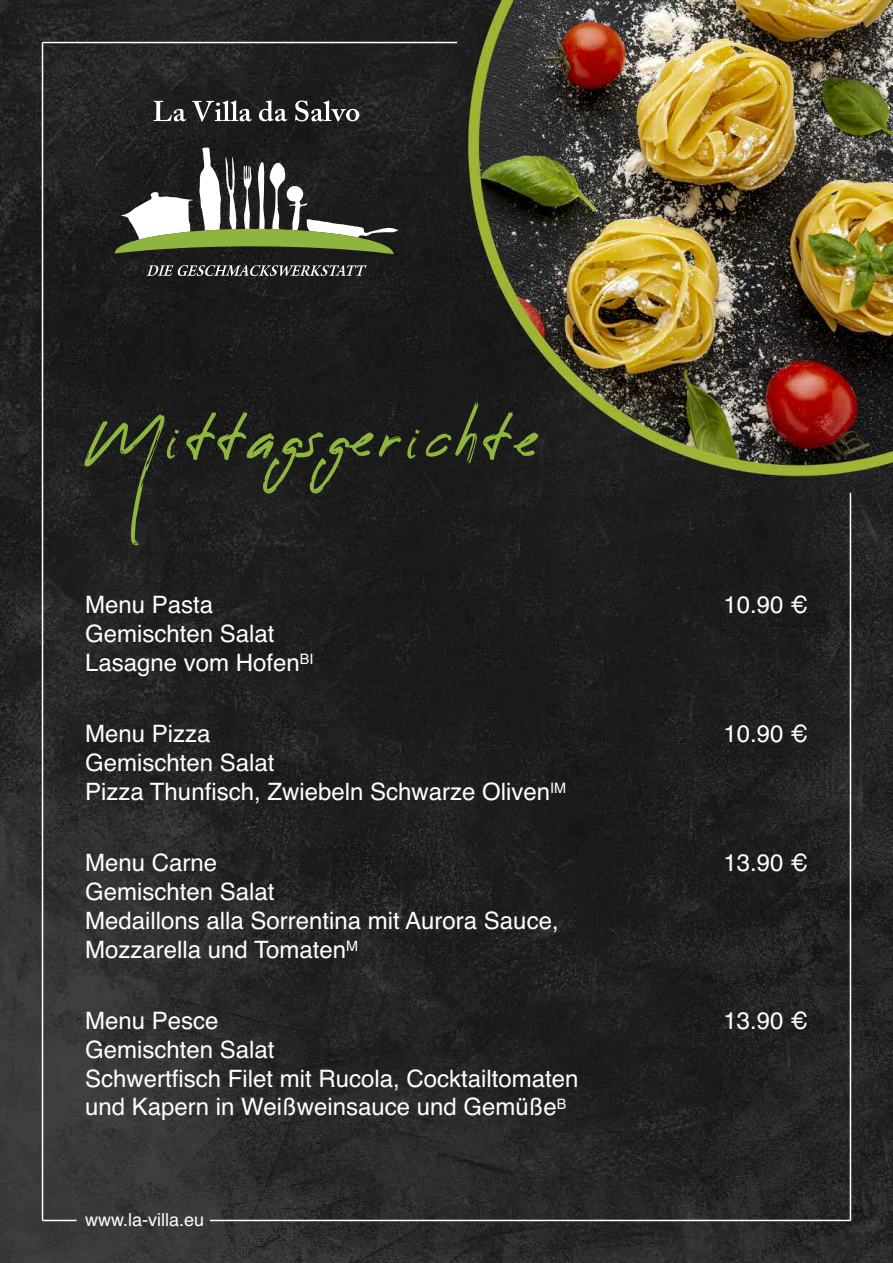
<style>
.page{position:relative;width:893px;height:1263px;background:#fff}
.page>*{position:absolute;margin:0;border:0;box-sizing:border-box;transform-origin:0 0}
.t1{font:54px "Reey";letter-spacing:.1em;color:#8eb73e}
.t2{font:24px/28.8px "Helvetica";color:#fff}
.t3{font:18px "Helvetica";color:#fff}
</style>
<div class="page">
<img style="left:0;top:0;width:893px;height:1263px">
<svg style="left:154px;top:101px;width:32px;height:20px"></svg>
<svg style="left:192px;top:101px;width:60px;height:21px"></svg>
<svg style="left:259px;top:101px;width:28px;height:20px"></svg>
<svg style="left:295px;top:101px;width:64px;height:20px"></svg>
<svg style="left:115px;top:148px;width:283px;height:106px"></svg>
<svg style="left:146px;top:265px;width:221px;height:11px;background:#636363"></svg>
<hr style="left:43px;top:42px;width:414px;height:1px;background:#fff">
<hr style="left:42px;top:43px;width:1px;height:1177px;background:#fff">
<hr style="left:210px;top:1220px;width:640px;height:1px;background:#fff">
<hr style="left:43px;top:1220px;width:34px;height:1px;background:#fff">
<hr style="left:850px;top:493px;width:1px;height:727px;background:#fff">
<h1 class="t1" style="left:85px;top:409px;width:455px">Mittagsgerichte</h1>
<p class="t2" style="left:85px;top:591px;width:130px">Menu Pasta</p>
<p class="t2" style="left:723px;top:591px;width:86px">10.90 €</p>
<p class="t2" style="left:85px;top:619px;width:230px">Gemischten Salat<br>Lasagne vom Hofen<sup>BI</sup></p>
<p class="t2" style="left:85px;top:720px;width:127px">Menu Pizza</p>
<p class="t2" style="left:723px;top:720px;width:86px">10.90 €</p>
<p class="t2" style="left:85px;top:748px;width:483px">Gemischten Salat<br>Pizza Thunfisch, Zwiebeln Schwarze Oliven<sup>IM</sup></p>
<p class="t2" style="left:85px;top:848px;width:134px">Menu Carne</p>
<p class="t2" style="left:723px;top:848px;width:86px">13.90 €</p>
<p class="t2" style="left:85px;top:877px;width:475px">Gemischten Salat<br>Medaillons alla Sorrentina mit Aurora Sauce,<br>Mozzarella und Tomaten<sup>M</sup></p>
<p class="t2" style="left:85px;top:1006px;width:135px">Menu Pesce</p>
<p class="t2" style="left:723px;top:1006px;width:86px">13.90 €</p>
<p class="t2" style="left:85px;top:1035px;width:495px">Gemischten Salat<br>Schwertfisch Filet mit Rucola, Cocktailtomaten und Kapern in Weißweinsauce und Gemüße<sup>B</sup></p>
<p class="t3" style="left:85px;top:1209px;width:121px">www.la-villa.eu</p>
</div>
